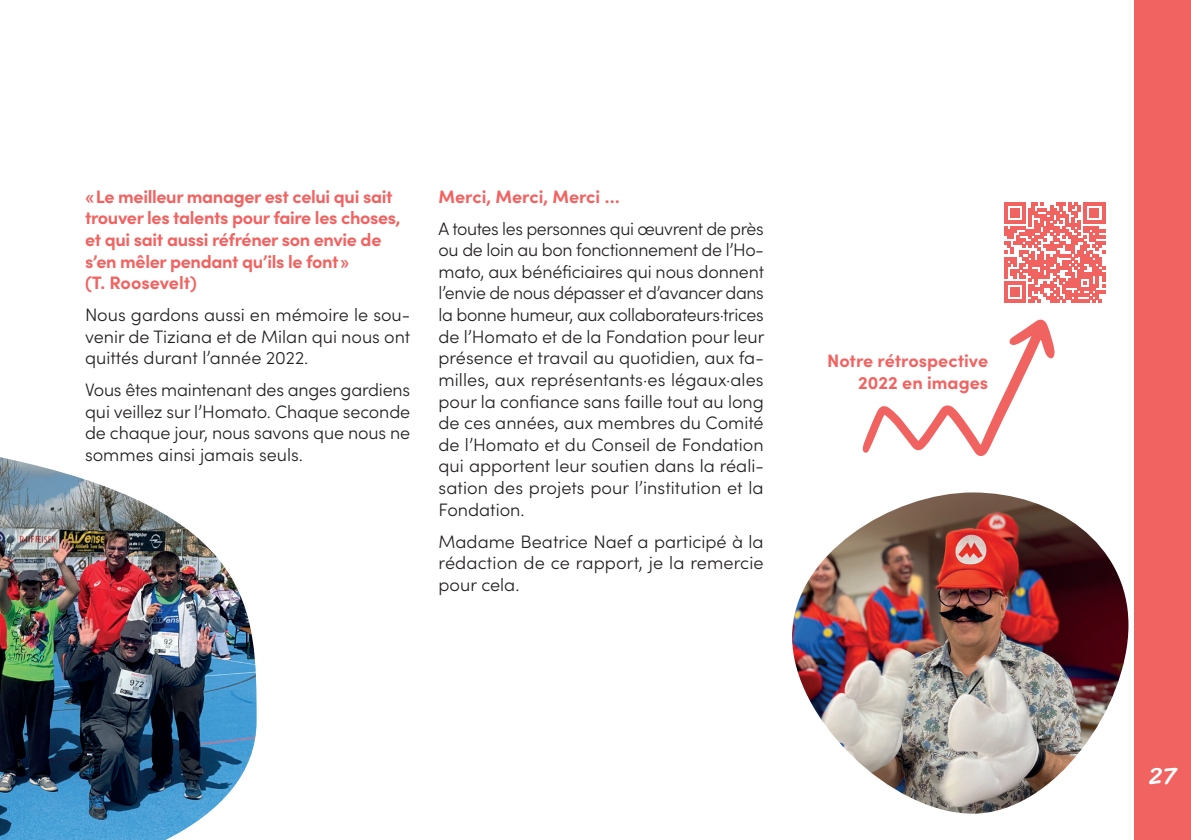
<style>
.page{position:relative;width:1191px;height:840px;background:#fff}
.page>*{position:absolute;margin:0;border:0;box-sizing:border-box;transform-origin:0 0}
.t1{font:24px "Sriracha";color:#fff}
.t2{font:300 18px/21.6px "Sofia Pro";color:#231f20;text-align:justify}
.t3{font:700 18px/21.6px "Sofia Pro";letter-spacing:-.02em;color:#f16361}
.t4{font:700 18px/21.6px "Sofia Pro";color:#f16361;text-align:right}
</style>
<div class="page">
<img style="left:0;top:457px;width:257px;height:382px">
<img style="left:792px;top:492px;width:336px;height:321px">
<svg style="left:862px;top:319px;width:192px;height:137px"></svg>
<svg style="left:1004px;top:202px;width:101px;height:101px"></svg>
<div style="left:1134px;top:0;width:57px;height:839px;background:#f16361"></div>
<p class="t3" style="left:85px;top:184px;width:317px">«Le meilleur manager est celui qui sait trouver les talents pour faire les choses, et qui sait aussi réfréner son envie de s’en mêler pendant qu’ils le font»<br>(T. Roosevelt)</p>
<p class="t2" style="left:85px;top:303px;width:327px">Nous gardons aussi en mémoire le sou&shy;venir de Tiziana et de Milan qui nous ont quittés durant l’année 2022.</p>
<p class="t2" style="left:85px;top:378px;width:327px">Vous êtes maintenant des anges gardiens qui veillez sur l’Homato. Chaque seconde de chaque jour, nous savons que nous ne sommes ainsi jamais seuls.</p>
<p class="t3" style="left:438px;top:184px;width:182px">Merci, Merci, Merci …</p>
<p class="t2" style="left:438px;top:216px;width:327px">A toutes les personnes qui œuvrent de près ou de loin au bon fonctionnement de l’Ho&shy;mato, aux bénéficiaires qui nous donnent l’envie de nous dépasser et d’avancer dans la bonne humeur, aux collaborateurs·trices de l’Homato et de la Fondation pour leur présence et travail au quotidien, aux fa&shy;milles, aux représentants·es légaux·ales pour la confiance sans faille tout au long de ces années, aux membres du Comité de l’Homato et du Conseil de Fondation qui apportent leur soutien dans la réali&shy;sation des projets pour l’institution et la Fondation.</p>
<p class="t2" style="left:438px;top:529px;width:327px">Madame Beatrice Naef a participé à la rédaction de ce rapport, je la remercie pour cela.</p>
<p class="t4" style="left:827px;top:348px;width:162px">Notre rétrospective<br>2022 en images</p>
<h1 class="t1" style="left:1148px;top:761px;width:29px">27</h1>
</div>
